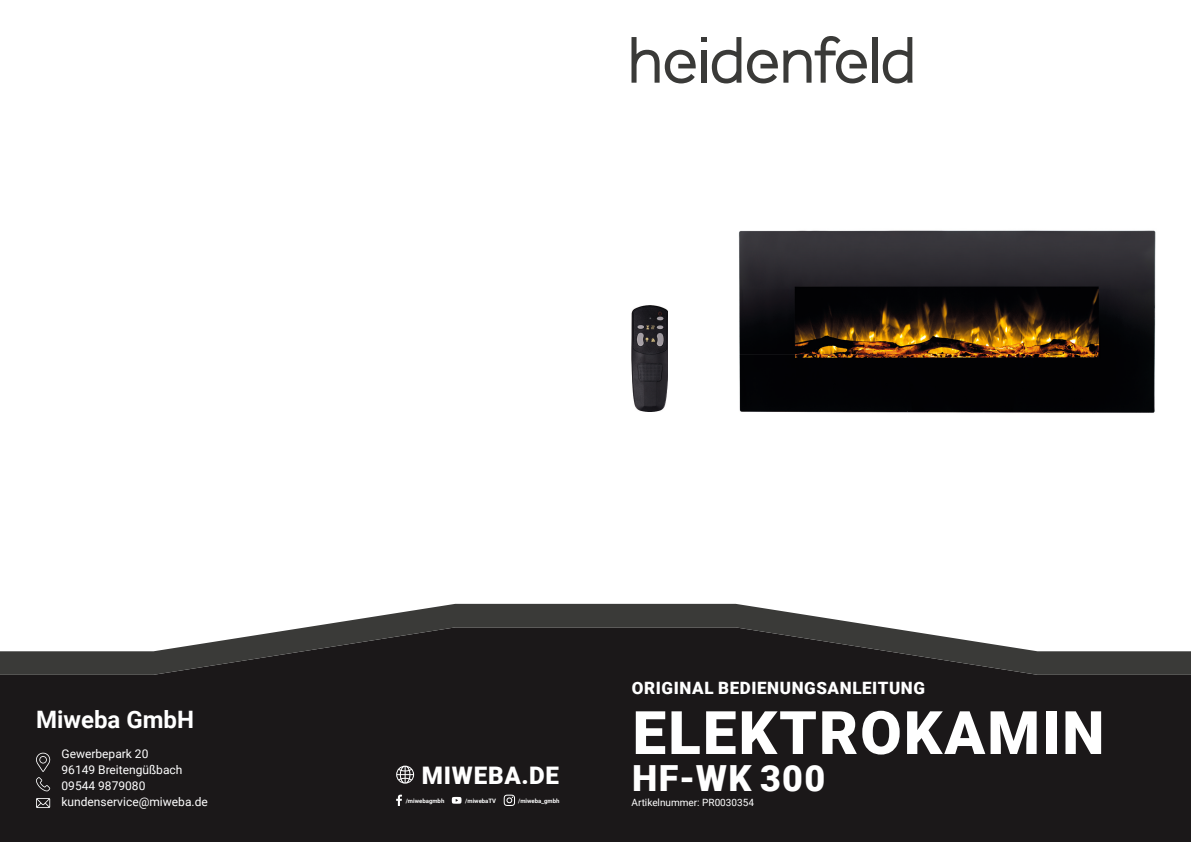
<style>
.page{position:relative;width:1191px;height:842px;background:#fff}
.page>*{position:absolute;margin:0;border:0;box-sizing:border-box;transform-origin:0 0}
.t1{font:900 60px "Roboto";letter-spacing:.035em;color:#fff}
.t2{font:900 36px "Roboto";letter-spacing:.035em;color:#fff}
.t3{font:900 24.2px "Roboto";letter-spacing:.035em;color:#fff}
.t4{font:700 24px "Roboto";color:#fff}
.t5{font:900 17px "Roboto";letter-spacing:.035em;color:#fff}
.t6{font:12px/16px "Roboto";color:#fff}
.t7{font:10px "Roboto";color:#fff}
.t8{font:700 6px "Roboto";color:#fff}
</style>
<div class="page">
<div style="left:0;top:675px;width:1191px;height:167px;background:#1b1819"></div>
<svg style="left:0;top:604px;width:1191px;height:71px"></svg>
<svg style="left:701px;top:37px;width:5px;height:4px"></svg>
<svg style="left:712px;top:37px;width:29px;height:46px"></svg>
<div style="left:701px;top:51px;width:5px;height:32px;background:#3a3a38"></div>
<svg style="left:631px;top:37px;width:64px;height:46px"></svg>
<div style="left:872px;top:37px;width:5px;height:46px;background:#3a3a38"></div>
<svg style="left:882px;top:37px;width:30px;height:46px"></svg>
<svg style="left:747px;top:36px;width:120px;height:47px"></svg>
<svg style="left:36px;top:798px;width:14px;height:10px"></svg>
<svg style="left:36px;top:752px;width:14px;height:39px"></svg>
<svg style="left:396px;top:766px;width:18px;height:18px"></svg>
<svg style="left:452px;top:797px;width:9px;height:7px"></svg>
<svg style="left:396px;top:795px;width:6px;height:11px"></svg>
<svg style="left:504px;top:795px;width:11px;height:11px"></svg>
<img style="left:739px;top:230px;width:417px;height:183px">
<img style="left:631px;top:306px;width:37px;height:105px">
<h3 class="t4" style="left:36px;top:703px;width:159px">Miweba GmbH</h3>
<p class="t6" style="left:62px;top:745px;width:148px">Gewerbepark 20<br>96149 Breitengüßbach<br>09544 9879080 kundenservice@miweba.de</p>
<h3 class="t3" style="left:422px;top:758px;width:139px">MIWEBA.DE</h3>
<p class="t8" style="left:406px;top:796px;width:40px">/miwebagmbh</p>
<p class="t8" style="left:465px;top:796px;width:32px">/miwebaTV</p>
<p class="t8" style="left:518px;top:796px;width:43px">/miweba_gmbh</p>
<h3 class="t5" style="left:632px;top:676px;width:295px">ORIGINAL BEDIENUNGSANLEITUNG</h3>
<h1 class="t1" style="left:632px;top:691px;width:473px">ELEKTROKAMIN</h1>
<h2 class="t2" style="left:632px;top:753px;width:194px">HF-WK 300</h2>
<p class="t7" style="left:631px;top:795px;width:124px">Artikelnummer: PR0030354</p>
</div>
